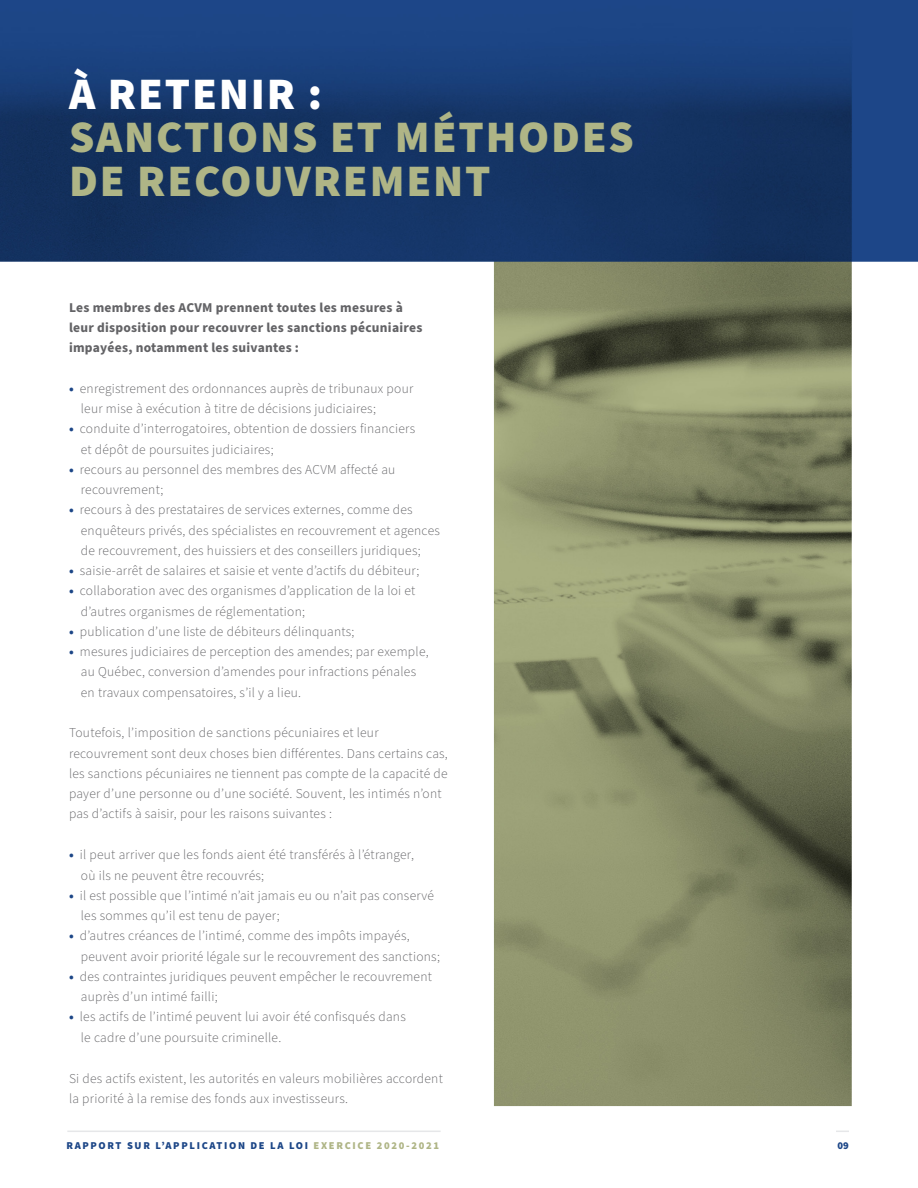
<style>
.page{position:relative;width:918px;height:1188px;background:#fff}
.page>*{position:absolute;margin:0;border:0;box-sizing:border-box;transform-origin:0 0}
.t1{font:900 45px/43.5px "Source Sans Pro";letter-spacing:.04em;color:#afb586}
.t2{font:300 13.5px/20.2px "Source Sans Pro";letter-spacing:.02em;color:#636366}
.t3{font:700 13.5px/20.2px "Source Sans Pro";letter-spacing:.02em;color:#636366}
.t4{font:900 10.5px "Source Sans Pro";letter-spacing:.16em;color:#1c4687}
.s1{color:#fff}
.s2{font-weight:700;color:#1c4687}
.s3{color:#afb586}
</style>
<div class="page">
<img style="left:0;top:0;width:918px;height:1132px">
<p class="t1" style="left:69px;top:73px;width:567px"><span class="s1">À RETENIR :<br></span>SANCTIONS ET MÉTHODES<br>DE RECOUVREMENT</p>
<p class="t3" style="left:69px;top:298px;width:355px">Les membres des ACVM prennent toutes les mesures à leur disposition pour recouvrer les sanctions pécuniaires impayées, notamment les suivantes :</p>
<p class="t2" style="left:81px;top:379px;width:334px;text-indent:-12px"><span class="s2">•</span> enregistrement des ordonnances auprès de tribunaux pour leur mise à exécution à titre de décisions judiciaires;</p>
<p class="t2" style="left:81px;top:419px;width:336px;text-indent:-12px"><span class="s2">•</span> conduite d’interrogatoires, obtention de dossiers financiers et dépôt de poursuites judiciaires;</p>
<p class="t2" style="left:81px;top:460px;width:316px;text-indent:-12px"><span class="s2">•</span> recours au personnel des membres des ACVM affecté au recouvrement;</p>
<p class="t2" style="left:81px;top:500px;width:361px;text-indent:-12px"><span class="s2">•</span> recours à des prestataires de services externes, comme des enquêteurs privés, des spécialistes en recouvrement et agences de recouvrement, des huissiers et des conseillers juridiques;</p>
<p class="t2" style="left:69px;top:561px;width:352px"><span class="s2">•</span> saisie-arrêt de salaires et saisie et vente d’actifs du débiteur;</p>
<p class="t2" style="left:81px;top:581px;width:336px;text-indent:-12px"><span class="s2">•</span> collaboration avec des organismes d’application de la loi et d’autres organismes de réglementation;</p>
<p class="t2" style="left:69px;top:622px;width:287px"><span class="s2">•</span> publication d’une liste de débiteurs délinquants;</p>
<p class="t2" style="left:81px;top:642px;width:349px;text-indent:-12px"><span class="s2">•</span> mesures judiciaires de perception des amendes; par exemple, au Québec, conversion d’amendes pour infractions pénales en travaux compensatoires, s’il y a lieu.</p>
<p class="t2" style="left:69px;top:723px;width:380px">Toutefois, l’imposition de sanctions pécuniaires et leur recouvrement sont deux choses bien différentes. Dans certains cas, les sanctions pécuniaires ne tiennent pas compte de la capacité de payer d’une personne ou d’une société. Souvent, les intimés n’ont pas d’actifs à saisir, pour les raisons suivantes :</p>
<p class="t2" style="left:81px;top:845px;width:335px;text-indent:-12px"><span class="s2">•</span> il peut arriver que les fonds aient été transférés à l’étranger, où ils ne peuvent être recouvrés;</p>
<p class="t2" style="left:81px;top:886px;width:355px;text-indent:-12px"><span class="s2">•</span> il est possible que l’intimé n’ait jamais eu ou n’ait pas conservé les sommes qu’il est tenu de payer;</p>
<p class="t2" style="left:81px;top:926px;width:361px;text-indent:-12px"><span class="s2">•</span> d’autres créances de l’intimé, comme des impôts impayés, peuvent avoir priorité légale sur le recouvrement des sanctions;</p>
<p class="t2" style="left:81px;top:967px;width:353px;text-indent:-12px"><span class="s2">•</span> des contraintes juridiques peuvent empêcher le recouvrement auprès d’un intimé failli;</p>
<p class="t2" style="left:81px;top:1007px;width:326px;text-indent:-12px"><span class="s2">•</span> les actifs de l’intimé peuvent lui avoir été confisqués dans le cadre d’une poursuite criminelle.</p>
<p class="t2" style="left:69px;top:1069px;width:375px">Si des actifs existent, les autorités en valeurs mobilières accordent la priorité à la remise des fonds aux investisseurs.</p>
<p class="t4" style="left:66px;top:1138px;width:374px">RAPPORT SUR L’APPLICATION DE LA LOI <span class="s3">EXERCICE 2020-2021</span></p>
<p class="t4" style="left:838px;top:1138px;width:13px">09</p>
</div>
